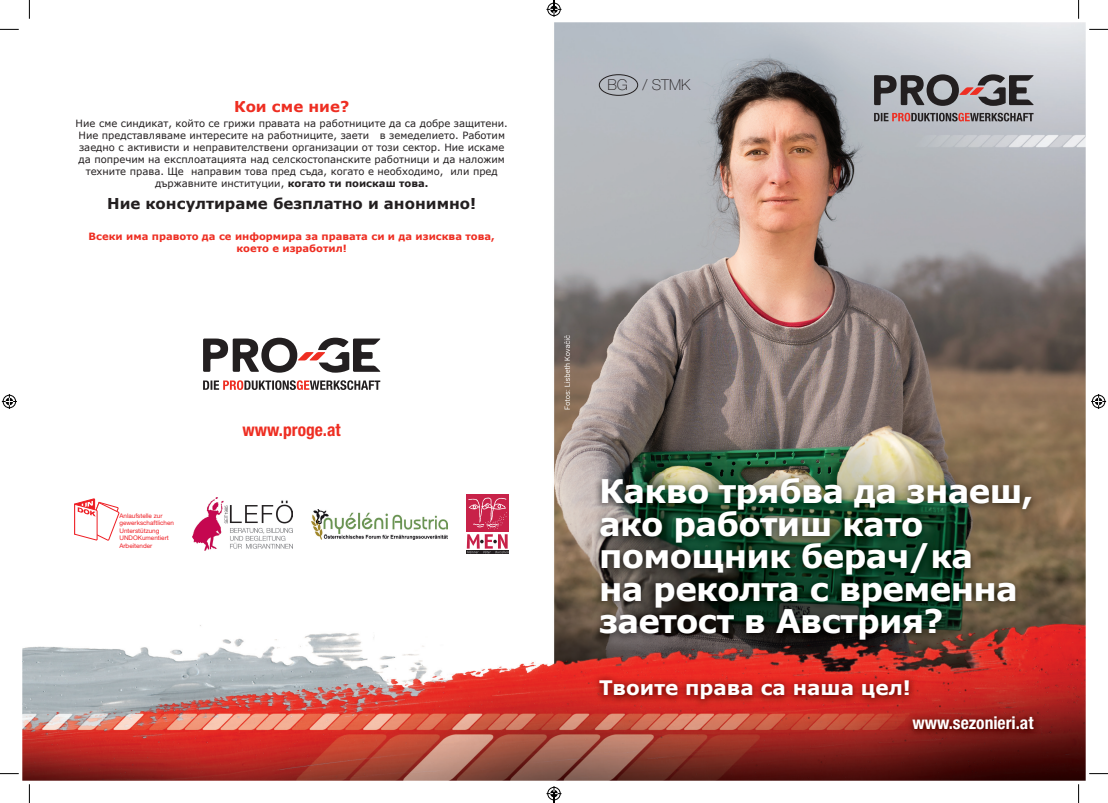
<style>
.page{position:relative;width:1108px;height:803px;background:#fff}
.page>*{position:absolute;margin:0;border:0;box-sizing:border-box;transform-origin:0 0}
.t1{font:700 32.5px/32.5px "Verdana";letter-spacing:-.02em;color:#fff}
.t2{font:700 20px "Verdana";color:#fff}
.t3{font:700 condensed 17.5px "Helvetica Neue LT Std";color:#fff}
.t4{font:700 condensed 17.5px "Helvetica Neue LT Std";color:#ee2e22}
.t5{font:700 15px "Verdana";color:#231f20}
.t6{font:700 15px "Verdana";color:#ee2e22}
.t7{font:100 15px "Helvetica Neue LT Std";color:#231f20}
.t8{font:10px/12px "Verdana";color:#231f20;text-align:center}
.t9{font:700 10px/12px "Verdana";color:#ee2e22;text-align:center}
.t10{font:6.38px/7.4px "Helvetica Neue";color:#ee1d23}
.s1{font-weight:700}
</style>
<div class="page">
<img style="left:22px;top:22px;width:1063px;height:759px">
<img style="left:592px;top:472px;width:446px;height:177px">
<img style="left:592px;top:674px;width:324px;height:34px">
<img style="left:905px;top:710px;width:135px;height:28px">
<svg style="left:874px;top:74px;width:159px;height:47px"></svg>
<svg style="left:203px;top:338px;width:177px;height:52px"></svg>
<div style="left:599px;top:74px;width:39px;height:22px;border:1px solid #231f20;border-radius:50%"></div>
<svg style="left:74px;top:499px;width:45px;height:42px"></svg>
<img style="left:193px;top:497px;width:99px;height:54px">
<img style="left:311px;top:509px;width:136px;height:30px">
<div style="left:466px;top:494px;width:43px;height:38px;background:#c82249"></div>
<svg style="left:466px;top:550px;width:43px;height:4px"></svg>
<svg style="left:467px;top:497px;width:41px;height:56px"></svg>
<svg style="left:0;top:29px;width:19px;height:1px"></svg>
<svg style="left:1089px;top:29px;width:19px;height:1px"></svg>
<svg style="left:0;top:773px;width:19px;height:1px"></svg>
<svg style="left:1089px;top:773px;width:19px;height:1px"></svg>
<svg style="left:29px;top:0;width:1px;height:19px"></svg>
<svg style="left:29px;top:784px;width:1px;height:19px"></svg>
<svg style="left:1078px;top:0;width:1px;height:19px"></svg>
<svg style="left:1078px;top:784px;width:1px;height:19px"></svg>
<svg style="left:2px;top:394px;width:15px;height:15px"></svg>
<svg style="left:1091px;top:394px;width:15px;height:15px"></svg>
<svg style="left:546px;top:0;width:15px;height:17px"></svg>
<svg style="left:546px;top:786px;width:15px;height:17px"></svg>
<h3 class="t6" style="left:234px;top:96px;width:117px">Кои сме ние?</h3>
<p class="t8" style="left:76px;top:118px;width:433px">Ние сме синдикат, който се грижи правата на работниците да са добре защитени.<br>Ние представляваме интересите на работниците, заети в земеделието. Работим заедно с активисти и неправителствени организации от този сектор. Ние искаме да попречим на експлоатацията над селскостопанските работници и да наложим техните права. Ще направим това пред съда, когато е необходимо, или пред държавните институции, <span class="s1">когато ти поискаш това.</span></p>
<h3 class="t5" style="left:107px;top:193px;width:371px">Ние консултираме безплатно и анонимно!</h3>
<p class="t9" style="left:89px;top:230px;width:407px">Всеки има правото да се информира за правата си и да изисква това, което е изработил!</p>
<p class="t10" style="left:119px;top:512px;width:56px">Anlaufstelle zur gewerkschaftlichen<br>Unterstützung<br>UNDOKumentiert<br>Arbeitender</p>
<h3 class="t4" style="left:243px;top:419px;width:100px">www.proge.at</h3>
<h3 class="t7" style="left:607px;top:76px;width:84px">BG / STMK</h3>
<h1 class="t1" style="left:599px;top:475px;width:436px">Какво трябва да знаеш, ако работиш като помощник берач/ка<br>на реколта с временна заетост в Австрия?</h1>
<h2 class="t2" style="left:599px;top:673px;width:313px">Твоите права са наша цел!</h2>
<h3 class="t3" style="left:912px;top:712px;width:123px">www.sezonieri.at</h3>
</div>
